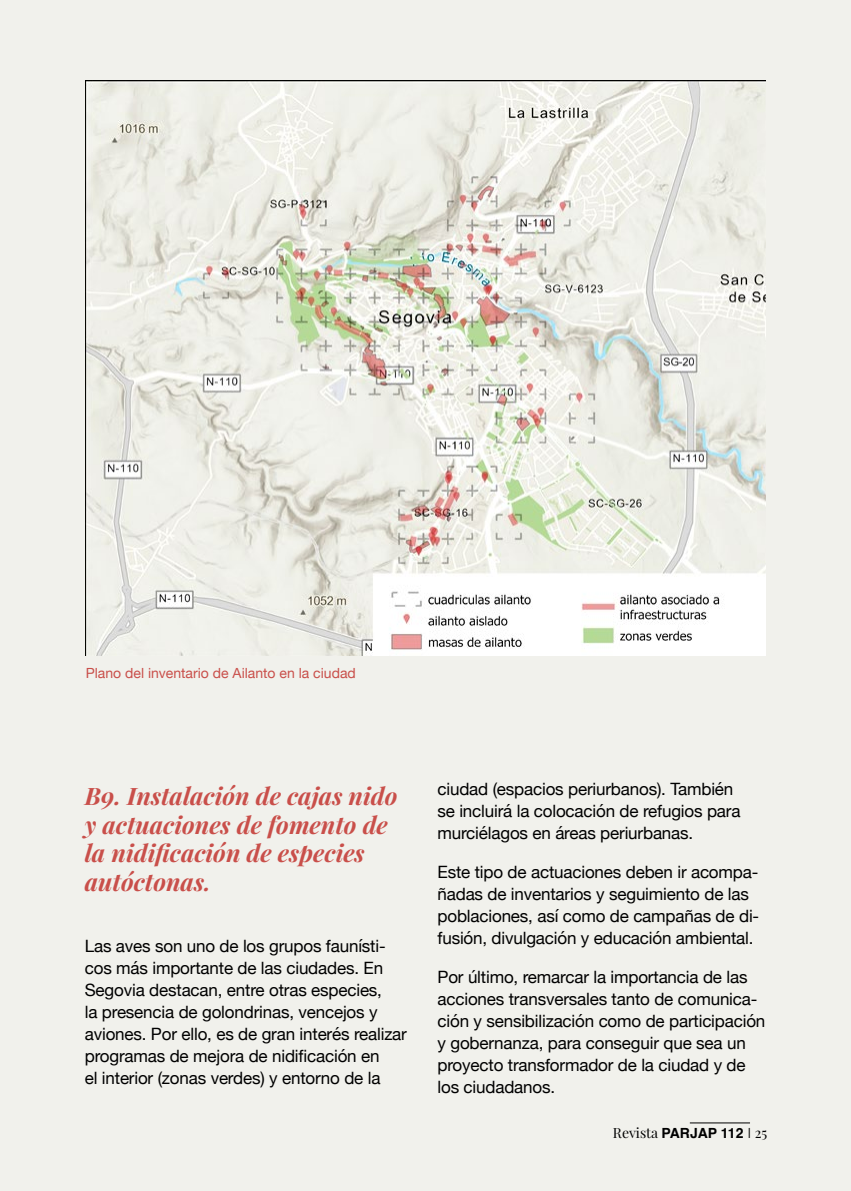
<style>
.page{position:relative;width:851px;height:1191px;background:#fff}
.page>*{position:absolute;margin:0;border:0;box-sizing:border-box;transform-origin:0 0}
.t1{font:italic 700 24px/28.8px "Playfair Display";color:#c94f4a}
.t2{font:17px/22px "Helvetica Neue";letter-spacing:-.01em;color:#000}
.t3{font:14px "Helvetica Neue";color:#c94f4a}
.t4{font:14px "Playfair Display";color:#000}
.s1{font-family:"Helvetica";font-weight:700}
.s2{font-family:"Helvetica";font-weight:300}
</style>
<div class="page">
<div style="left:0;top:0;width:850px;height:1191px;background:#f1f1ec"></div>
<hr style="left:689px;top:1122px;width:60px;height:1px;background:#000">
<img style="left:85px;top:80px;width:680px;height:575px">
<p class="t3" style="left:86px;top:663px;width:271px">Plano del inventario de Ailanto en la ciudad</p>
<h1 class="t1" style="left:85px;top:780px;width:314px">B9. Instalación de cajas nido y actuaciones de fomento de la nidificación de especies autóctonas.</h1>
<p class="t2" style="left:85px;top:936px;width:323px">Las aves son uno de los grupos faunísti&shy;cos más importante de las ciudades. En Segovia destacan, entre otras especies,<br>la presencia de golondrinas, vencejos y aviones. Por ello, es de gran interés realizar programas de mejora de nidificación en<br>el interior (zonas verdes) y entorno de la</p>
<p class="t2" style="left:437px;top:779px;width:304px">ciudad (espacios periurbanos). También se incluirá la colocación de refugios para murciélagos en áreas periurbanas.</p>
<p class="t2" style="left:437px;top:862px;width:323px">Este tipo de actuaciones deben ir acompa&shy;ñadas de inventarios y seguimiento de las poblaciones, así como de campañas de di&shy;fusión, divulgación y educación ambiental.</p>
<p class="t2" style="left:437px;top:967px;width:329px">Por último, remarcar la importancia de las acciones transversales tanto de comunica&shy;ción y sensibilización como de participación y gobernanza, para conseguir que sea un proyecto transformador de la ciudad y de los ciudadanos.</p>
<p class="t4" style="left:613px;top:1124px;width:156px">Revista <span class="s1">PARJAP 112</span> <span class="s2">I</span> 25</p>
</div>
